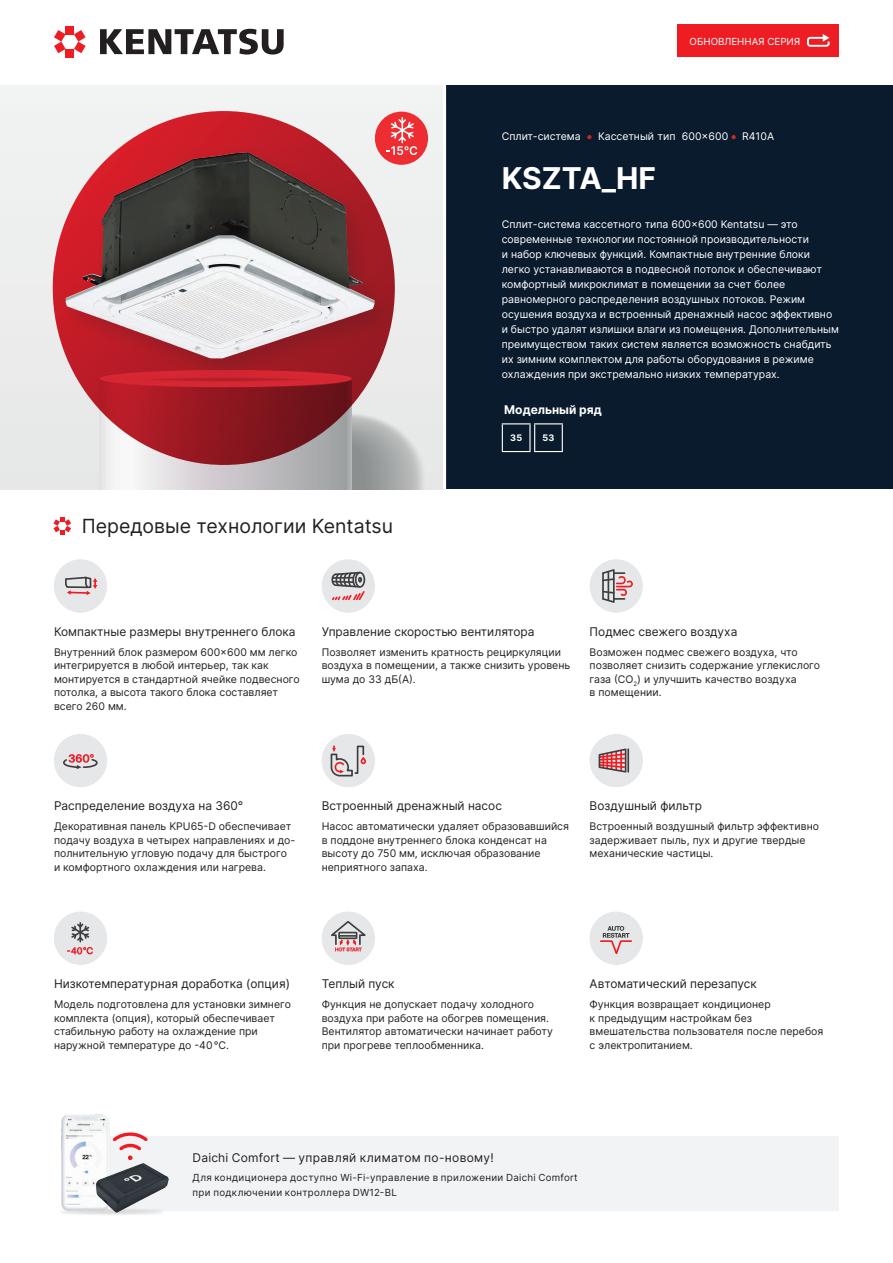
<style>
.page{position:relative;width:893px;height:1263px;background:#fff}
.page>*{position:absolute;margin:0;border:0;box-sizing:border-box;transform-origin:0 0}
.Заголовок_1{font:700 30px "Inter";color:#fff}
.Заголовок_2{font:19.5px "Inter";color:#231f20}
.Заголовок_3{font:12px "Inter";color:#231f20}
.Заголовок_3-2{font:12px "Inter";letter-spacing:.025em;color:#231f20}
.Текст_1{font:700 12px "Inter";color:#fff}
.Текст_1-2{font:10.5px/13.5px "Inter";color:#231f20}
.Текст_1__на_плашку___белый{font:10.5px/15px "Inter";color:#fff}
.Текст_2{font:10.5px "Inter";color:#fff}
.t1{font:9.75px/15px "Inter";letter-spacing:.035em;color:#231f20}
.t2{font:9.75px "Inter";color:#fff}
.Технологии_заголовок{font:700 9px "Inter";color:#fff}
</style>
<div class="page">
<div style="left:106px;top:1136px;width:733px;height:75px;background:#f2f3f4"></div>
<svg style="left:113px;top:1132px;width:35px;height:27px"></svg>
<img style="left:60px;top:1114px;width:50px;height:98px">
<img style="left:92px;top:1159px;width:77px;height:56px">
<svg style="left:100px;top:29px;width:184px;height:26px"></svg>
<div style="left:66px;top:26px;width:8px;height:8px;background:#ee1d23"></div>
<div style="left:66px;top:49px;width:8px;height:8px;background:#ee1d23"></div>
<svg style="left:54px;top:30px;width:12px;height:23px"></svg>
<svg style="left:74px;top:30px;width:12px;height:23px"></svg>
<div style="left:0;top:85px;width:444px;height:404px;background:#edeeee"></div>
<svg style="left:352px;top:427px;width:73px;height:62px"></svg>
<svg style="left:100px;top:465px;width:252px;height:24px"></svg>
<svg style="left:53px;top:111px;width:342px;height:354px"></svg>
<svg style="left:100px;top:383px;width:252px;height:5px"></svg>
<div style="left:444px;top:85px;width:449px;height:404px;background:#0a1b2e"></div>
<svg style="left:53px;top:517px;width:18px;height:18px"></svg>
<svg style="left:502px;top:423px;width:61px;height:29px"></svg>
<div style="left:54px;top:559px;width:53px;height:54px;background:#e6e7e9;border-radius:50%"></div>
<svg style="left:65px;top:576px;width:32px;height:19px"></svg>
<div style="left:54px;top:734px;width:53px;height:53px;background:#e6e7e9;border-radius:50%"></div>
<svg style="left:63px;top:754px;width:35px;height:15px"></svg>
<div style="left:54px;top:912px;width:53px;height:53px;background:#e6e7e9;border-radius:50%"></div>
<svg style="left:67px;top:922px;width:26px;height:32px"></svg>
<div style="left:322px;top:559px;width:53px;height:54px;background:#e6e7e9;border-radius:50%"></div>
<svg style="left:331px;top:571px;width:35px;height:30px"></svg>
<div style="left:322px;top:734px;width:53px;height:53px;background:#e6e7e9;border-radius:50%"></div>
<svg style="left:330px;top:745px;width:36px;height:32px"></svg>
<div style="left:322px;top:912px;width:53px;height:53px;background:#e6e7e9;border-radius:50%"></div>
<svg style="left:328px;top:919px;width:38px;height:32px"></svg>
<div style="left:590px;top:559px;width:53px;height:54px;background:#e6e7e9;border-radius:50%"></div>
<svg style="left:602px;top:569px;width:31px;height:34px"></svg>
<div style="left:590px;top:734px;width:53px;height:53px;background:#e6e7e9;border-radius:50%"></div>
<svg style="left:598px;top:748px;width:29px;height:25px"></svg>
<hr style="left:627px;top:749px;width:2px;height:23px;background:#3e3e3f">
<div style="left:590px;top:912px;width:53px;height:53px;background:#e6e7e9;border-radius:50%"></div>
<svg style="left:600px;top:926px;width:32px;height:29px"></svg>
<svg style="left:587px;top:135px;width:4px;height:4px"></svg>
<svg style="left:731px;top:135px;width:5px;height:4px"></svg>
<div style="left:59px;top:146px;width:340px;height:237px;background:#231f20;opacity:.2"></div>
<img style="left:161px;top:152px;width:87px;height:22px">
<hr style="left:443px;top:85px;width:3px;height:405px;background:#fff">
<div style="left:677px;top:24px;width:162px;height:33px;background:#ee1d23"></div>
<svg style="left:807px;top:34px;width:23px;height:13px"></svg>
<div style="left:375px;top:112px;width:53px;height:53px;background:#ee2d33;border-radius:50%"></div>
<svg style="left:386px;top:116px;width:31px;height:39px"></svg>
<p class="t2" style="left:690px;top:35px;width:112px">ОБНОВЛЕННАЯ СЕРИЯ</p>
<p class="Текст_2" style="left:502px;top:129px;width:80px">Сплит-система</p>
<p class="Текст_2" style="left:598px;top:129px;width:132px">Кассетный тип 600×600</p>
<p class="Текст_2" style="left:742px;top:129px;width:33px">R410A</p>
<p class="Заголовок_1" style="left:502px;top:156px;width:156px">KSZTA_HF</p>
<p class="Текст_1__на_плашку___белый" style="left:502px;top:217px;width:339px">Сплит-система кассетного типа 600×600 Kentatsu — это современные технологии постоянной производительности<br>и набор ключевых функций. Компактные внутренние блоки легко устанавливаются в подвесной потолок и обеспечивают комфортный микроклимат в помещении за счет более равномерного распределения воздушных потоков. Режим осушения воздуха и встроенный дренажный насос эффективно и быстро удалят излишки влаги из помещения. Дополнительным преимуществом таких систем является возможность снабдить их зимним комплектом для работы оборудования в режиме охлаждения при экстремально низких температурах.</p>
<p class="Текст_1" style="left:504px;top:400px;width:99px">Модельный ряд</p>
<p class="Заголовок_2" style="left:82px;top:512px;width:313px">Передовые технологии Kentatsu</p>
<p class="Технологии_заголовок" style="left:510px;top:431px;width:13px">35</p>
<p class="Технологии_заголовок" style="left:542px;top:431px;width:13px">53</p>
<p class="Заголовок_3" style="left:54px;top:623px;width:243px">Компактные размеры внутреннего блока</p>
<p class="Текст_1-2" style="left:54px;top:645px;width:247px">Внутренний блок размером 600×600 мм легко интегрируется в любой интерьер, так как монтируется в стандартной ячейке подвесного потолка, а высота такого блока составляет всего 260 мм.</p>
<p class="Заголовок_3" style="left:322px;top:623px;width:214px">Управление скоростью вентилятора</p>
<p class="Текст_1-2" style="left:322px;top:645px;width:250px">Позволяет изменить кратность рециркуляции воздуха в помещении, а также снизить уровень шума до 33 дБ(А).</p>
<p class="Заголовок_3" style="left:590px;top:623px;width:149px">Подмес свежего воздуха</p>
<p class="Текст_1-2" style="left:590px;top:645px;width:232px">Возможен подмес свежего воздуха, что позволяет снизить содержание углекислого газа (СО<sub>2</sub>) и улучшить качество воздуха<br>в помещении.</p>
<p class="Заголовок_3" style="left:54px;top:797px;width:191px">Распределение воздуха на 360°</p>
<p class="Текст_1-2" style="left:54px;top:819px;width:243px">Декоративная панель KPU65-D обеспечивает подачу воздуха в четырех направлениях и до&shy;полнительную угловую подачу для быстрого и комфортного охлаждения или нагрева.</p>
<p class="Заголовок_3" style="left:322px;top:797px;width:182px">Встроенный дренажный насос</p>
<p class="Текст_1-2" style="left:322px;top:819px;width:249px">Насос автоматически удаляет образовавшийся в поддоне внутреннего блока конденсат на высоту до 750 мм, исключая образование неприятного запаха.</p>
<p class="Заголовок_3" style="left:590px;top:797px;width:114px">Воздушный фильтр</p>
<p class="Текст_1-2" style="left:590px;top:819px;width:231px">Встроенный воздушный фильтр эффективно задерживает пыль, пух и другие твердые механические частицы.</p>
<p class="Заголовок_3" style="left:54px;top:975px;width:237px">Низкотемпературная доработка (опция)</p>
<p class="Текст_1-2" style="left:54px;top:997px;width:238px">Модель подготовлена для установки зимнего комплекта (опция), который обеспечивает стабильную работу на охлаждение при наружной температуре до -40°С.</p>
<p class="Заголовок_3" style="left:322px;top:975px;width:74px">Теплый пуск</p>
<p class="Текст_1-2" style="left:322px;top:997px;width:233px">Функция не допускает подачу холодного воздуха при работе на обогрев помещения.<br>Вентилятор автоматически начинает работу при прогреве теплообменника.</p>
<p class="Заголовок_3" style="left:590px;top:975px;width:169px">Автоматический перезапуск</p>
<p class="Текст_1-2" style="left:590px;top:997px;width:235px">Функция возвращает кондиционер<br>к предыдущим настройкам без вмешательства пользователя после перебоя с электропитанием.</p>
<p class="Заголовок_3-2" style="left:193px;top:1149px;width:303px">Daichi Comfort — управляй климатом по-новому!</p>
<p class="t1" style="left:193px;top:1170px;width:387px">Для кондиционера доступно Wi-Fi-управление в приложении Daichi Comfort при подключении контроллера DW12-BL</p>
</div>
